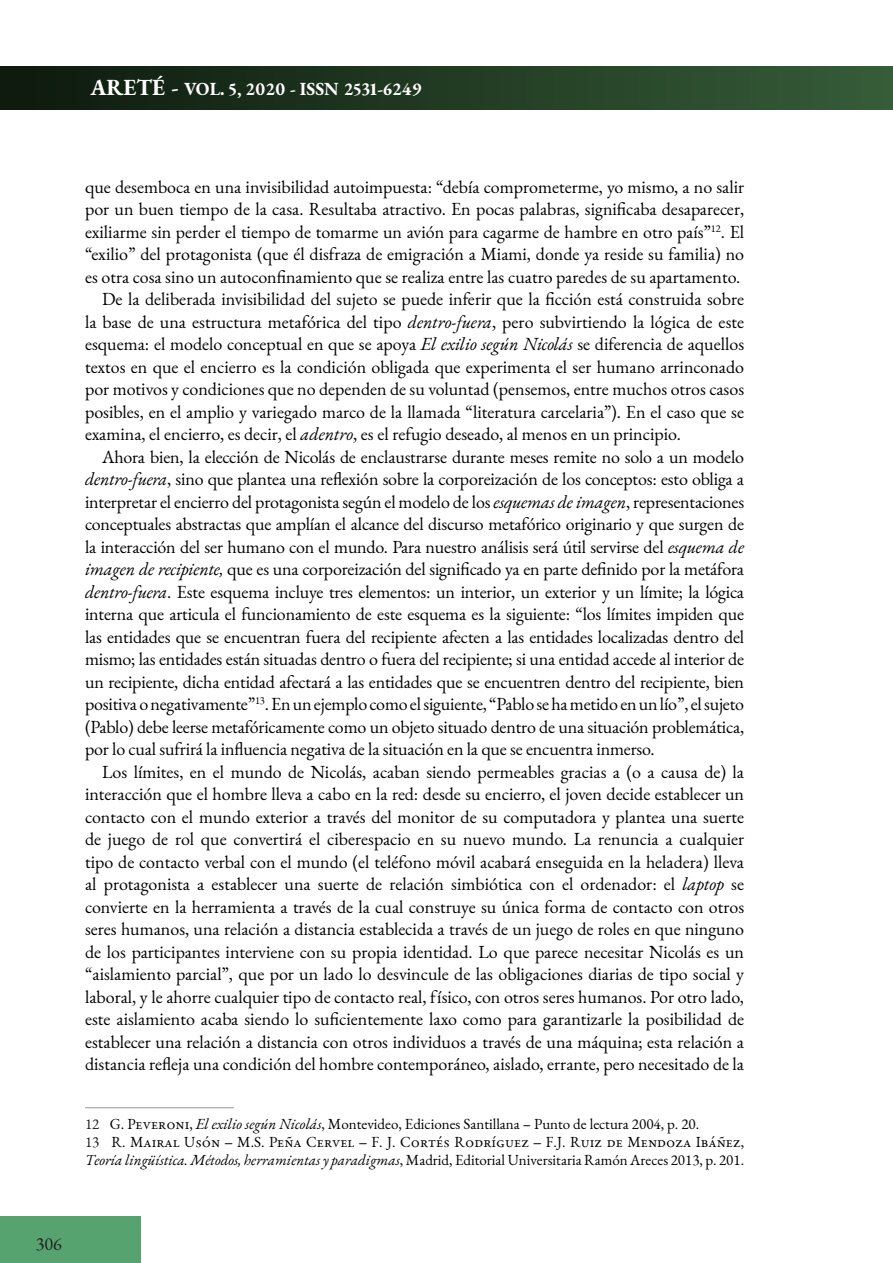
<style>
.page{position:relative;width:893px;height:1263px;background:#fff}
.page>*{position:absolute;margin:0;border:0;box-sizing:border-box;transform-origin:0 0}
.testo{font:18px/22.5px "EB Garamond";color:#000;text-align:justify}
.t1{font:700 18px "EB Garamond";color:#fff}
.t2{font:18px "EB Garamond";color:#231f20}
.Note{font:15px/18px "EB Garamond";color:#000}
.s1{font-size:22.5px}
.s2{font-style:italic}
.s3{color:#231f20}
</style>
<div class="page">
<div style="left:0;top:1217px;width:140px;height:46px;background:#56a36f"></div>
<div style="left:0;top:67px;width:893px;height:42px;background:linear-gradient(to right,#0d190e,#365d38)"></div>
<hr style="left:85px;top:1107px;width:149px;height:1px;background:#939598">
<p class="t1" style="left:91px;top:77px;width:333px"><span class="s1">ARETÉ -</span> VOL. 5, 2020 - ISSN 2531-6249</p>
<p class="testo" style="left:85px;top:175px;width:661px">que desemboca en una invisibilidad autoimpuesta: “debía comprometerme, yo mismo, a no salir por un buen tiempo de la casa. Resultaba atractivo. En pocas palabras, significaba desaparecer, exiliarme sin perder el tiempo de tomarme un avión para cagarme de hambre en otro país”<sup>12</sup>. El “exilio” del protagonista (que él disfraza de emigración a Miami, donde ya reside su familia) no es otra cosa sino un autoconfinamiento que se realiza entre las cuatro paredes de su apartamento.</p>
<p class="testo" style="left:85px;top:288px;width:661px;text-indent:17px">De la deliberada invisibilidad del sujeto se puede inferir que la ficción está construida sobre la base de una estructura metafórica del tipo <span class="s2">dentro-fuera</span>, pero subvirtiendo la lógica de este esquema: el modelo conceptual en que se apoya <span class="s2">El exilio según Nicolás</span> se diferencia de aquellos textos en que el encierro es la condición obligada que experimenta el ser humano arrinconado por motivos y condiciones que no dependen de su voluntad (pensemos, entre muchos otros casos posibles, en el amplio y variegado marco de la llamada “literatura carcelaria”). En el caso que se examina, el encierro, es decir, el <span class="s2">adentro</span>, es el refugio deseado, al menos en un principio.</p>
<p class="testo" style="left:85px;top:445px;width:661px;text-indent:17px">Ahora bien, la elección de Nicolás de enclaustrarse durante meses remite no solo a un modelo <span class="s2">dentro-fuera</span>, sino que plantea una reflexión sobre la corporeización de los conceptos: esto obliga a interpretar el encierro del protagonista según el modelo de los <span class="s2">esquemas de imagen</span>, representaciones conceptuales abstractas que amplían el alcance del discurso metafórico originario y que surgen de la interacción del ser humano con el mundo. Para nuestro análisis será útil servirse del <span class="s2">esquema de imagen de recipiente,</span> que es una corporeización del significado ya en parte definido por la metáfora <span class="s2">dentro-fuera</span>. Este esquema incluye tres elementos: un interior, un exterior y un límite; la lógica interna que articula el funcionamiento de este esquema es la siguiente: “los límites impiden que las entidades que se encuentran fuera del recipiente afecten a las entidades localizadas dentro del mismo; las entidades están situadas dentro o fuera del recipiente; si una entidad accede al interior de un recipiente, dicha entidad afectará a las entidades que se encuentren dentro del recipiente, bien positiva o negativamente”<sup>13</sup>. En un ejemplo como el siguiente, “Pablo se ha metido en un lío”, el sujeto (Pablo) debe leerse metafóricamente como un objeto situado dentro de una situación problemática, por lo cual sufrirá la influencia negativa de la situación en la que se encuentra inmerso.</p>
<p class="testo" style="left:85px;top:760px;width:661px;text-indent:17px">Los límites, en el mundo de Nicolás, acaban siendo permeables gracias a (o a causa de) la interacción que el hombre lleva a cabo en la red: desde su encierro, el joven decide establecer un contacto con el mundo exterior a través del monitor de su computadora y plantea una suerte de juego de rol que convertirá el ciberespacio en su nuevo mundo. La renuncia a cualquier tipo de contacto verbal con el mundo (el teléfono móvil acabará enseguida en la heladera) lleva al protagonista a establecer una suerte de relación simbiótica con el ordenador: el <span class="s2">laptop</span> se convierte en la herramienta a través de la cual construye su única forma de contacto con otros seres humanos, una relación a distancia establecida a través de un juego de roles en que ninguno de los participantes interviene con su propia identidad. Lo que parece necesitar Nicolás es un “aislamiento parcial”, que por un lado lo desvincule de las obligaciones diarias de tipo social y laboral, y le ahorre cualquier tipo de contacto real, físico, con otros seres humanos. Por otro lado, este aislamiento acaba siendo lo suficientemente laxo como para garantizarle la posibilidad de establecer una relación a distancia con otros individuos a través de una máquina; esta relación a distancia refleja una condición del hombre contemporáneo, aislado, errante, pero necesitado de la</p>
<p class="Note" style="left:85px;top:1115px;width:616px"><span class="s3">12</span> G. Peveroni, <span class="s2">El exilio según Nicolás</span>, Montevideo, Ediciones Santillana – Punto de lectura 2004, p. 20.</p>
<p class="Note" style="left:85px;top:1133px;width:661px"><span class="s3">13</span> R. Mairal Usón ‒ M.S. Peña Cervel ‒ F. J. Cortés Rodríguez ‒ F.J. Ruiz de Mendoza Ibáñez,<br><span class="s2">Teoría lingüística. Métodos, herramientas y paradigmas</span>, Madrid, Editorial Universitaria Ramón Areces 2013, p. 201.</p>
<p class="t2" style="left:36px;top:1232px;width:27px">306</p>
</div>
